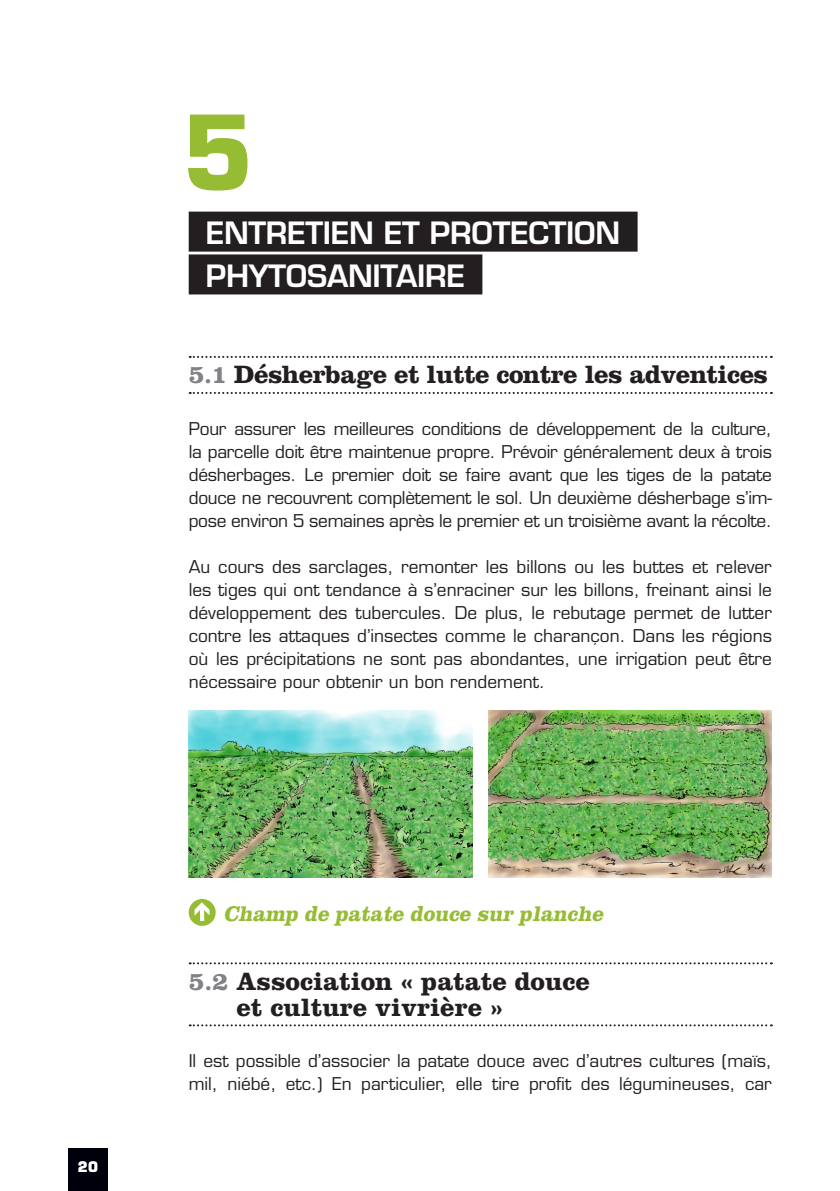
<style>
.page{position:relative;width:840px;height:1191px;background:#fff}
.page>*{position:absolute;margin:0;border:0;box-sizing:border-box;transform-origin:0 0}
.Numéro_chapitre{font:700 100.4px "Eurostile LT Std";color:#96bc33}
.Titre_chapitre_1{font:600 30px "Eurostile LT Std";letter-spacing:-.01em;color:#fff}
.Titre_chapitre_2{font:600 30px "Eurostile LT Std";letter-spacing:-.01em;color:#fff}
.Titre_1{font:700 26px/26px "Clarendon LT Std";color:#231f20}
.Titre_1-2{font:700 26px "Clarendon LT Std";letter-spacing:-.02em;color:#231f20}
.Titre_Figure{font:italic 700 22px "Clarendon LT Std";color:#96bc33;scale:.95 1}
.Body_text{font:17.2px/23px "Eurostile LT Std";color:#231f20;text-align:justify}
.t1{font:700 14px "Eurostile LT Std";color:#fff;scale:.95 1}
.s1{color:#808285}
</style>
<div class="page">
<div style="left:68px;top:1148px;width:40px;height:43px;background:#00000d"></div>
<div style="left:189px;top:212px;width:448px;height:40px;background:#231f20"></div>
<div style="left:189px;top:254px;width:293px;height:40px;background:#231f20"></div>
<svg style="left:190px;top:356px;width:581px;height:2px"></svg>
<svg style="left:190px;top:392px;width:581px;height:2px"></svg>
<svg style="left:190px;top:962px;width:581px;height:2px"></svg>
<svg style="left:190px;top:1024px;width:581px;height:2px"></svg>
<img style="left:189px;top:711px;width:283px;height:166px">
<img style="left:488px;top:711px;width:283px;height:166px">
<div style="left:189px;top:899px;width:26px;height:27px;background:#96bc33;border-radius:50%"></div>
<svg style="left:194px;top:902px;width:15px;height:19px"></svg>
<p class="t1" style="left:78px;top:1158px;width:22px">20</p>
<p class="Numéro_chapitre" style="left:181px;top:91px;width:74px">5</p>
<p class="Titre_chapitre_1" style="left:206px;top:214px;width:416px">ENTRETIEN ET PROTECTION</p>
<p class="Titre_chapitre_2" style="left:206px;top:257px;width:261px">PHYTOSANITAIRE</p>
<p class="Titre_1-2" style="left:189px;top:359px;width:580px"><span class="s1">5.1</span> Désherbage et lutte contre les adventices</p>
<p class="Body_text" style="left:189px;top:417px;width:584px">Pour assurer les meilleures conditions de développement de la culture, la parcelle doit être maintenue propre. Prévoir généralement deux à trois désherbages. Le premier doit se faire avant que les tiges de la patate douce ne recouvrent complètement le sol. Un deuxième désherbage s’im&shy;pose environ 5 semaines après le premier et un troisième avant la récolte.</p>
<p class="Body_text" style="left:189px;top:555px;width:584px">Au cours des sarclages, remonter les billons ou les buttes et relever les tiges qui ont tendance à s’enraciner sur les billons, freinant ainsi le développement des tubercules. De plus, le rebutage permet de lutter contre les attaques d’insectes comme le charançon. Dans les régions où les précipitations ne sont pas abondantes, une irrigation peut être nécessaire pour obtenir un bon rendement.</p>
<p class="Titre_Figure" style="left:223px;top:900px;width:405px">Champ de p atate douce sur p lanche</p>
<p class="Titre_1" style="left:236px;top:968px;width:355px;text-indent:-48px"><span class="s1">5.2</span> Association « patate douce et culture vivrière »</p>
<p class="Body_text" style="left:189px;top:1049px;width:584px">Il est possible d’associer la patate douce avec d’autres cultures (maïs, mil, niébé, etc.) En particulier, elle tire profit des légumineuses, car</p>
</div>
